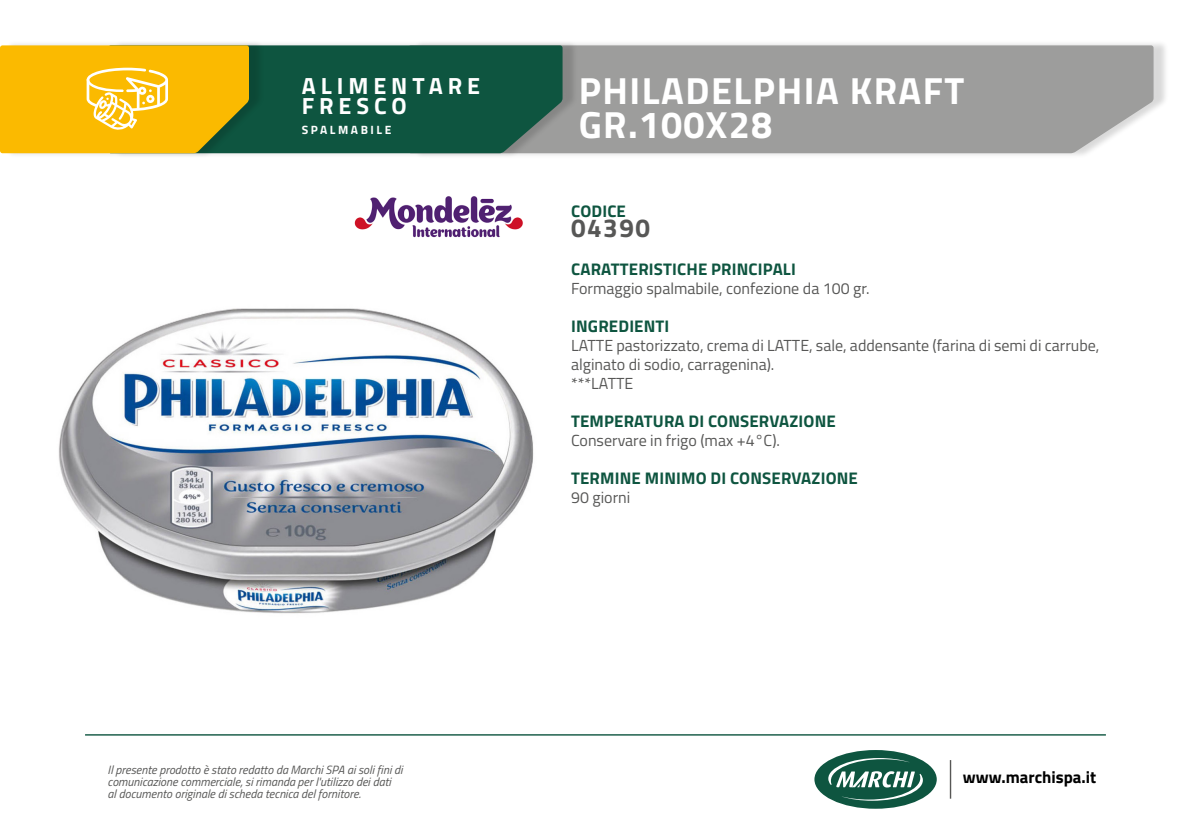
<style>
.page{position:relative;width:1191px;height:840px;background:#fff}
.page>*{position:absolute;margin:0;border:0;box-sizing:border-box;transform-origin:0 0}
.t1{font:700 37.8px/34.2px "Titillium Web";letter-spacing:.04em;color:#fff}
.t2{font:700 26px "Titillium Web";letter-spacing:.06em;color:#575756}
.t3{font:700 23.4px "Titillium Web";letter-spacing:.21em;color:#fff}
.t4{font:700 16.8px "Titillium Web";letter-spacing:.01em;color:#0e5540}
.t5{font:700 16.8px "Titillium Web";color:#000}
.t6{font:16px/19px "Titillium Web";color:#575756}
.t7{font:italic 12px/12px "Titillium Web";color:#575756}
.t8{font:700 12px "Titillium Web";letter-spacing:.21em;color:#fff}
</style>
<div class="page">
<hr style="left:949px;top:759px;width:2px;height:39px;background:#575756">
<div style="left:814px;top:749px;width:122px;height:59px;background:#0e5540;border-radius:50%"></div>
<svg style="left:828px;top:757px;width:95px;height:43px"></svg>
<hr style="left:85px;top:733px;width:1021px;height:2px;background:#0e5540">
<div style="left:413px;top:40px;width:756px;height:119px;background:#000;opacity:.15"></div>
<div style="left:578px;top:45px;width:575px;height:108px;background:#9d9d9c"></div>
<div style="left:113px;top:40px;width:465px;height:119px;background:#000;opacity:.15"></div>
<div style="left:265px;top:45px;width:297px;height:108px;background:#0e5540"></div>
<div style="left:5px;top:40px;width:260px;height:119px;background:#000;opacity:.15"></div>
<svg style="left:0;top:45px;width:249px;height:108px;background:#efb811"></svg>
<img style="left:59px;top:308px;width:475px;height:306px">
<img style="left:354px;top:196px;width:169px;height:42px">
<p class="t3" style="left:302px;top:68px;width:180px">ALIMENTARE</p>
<p class="t3" style="left:302px;top:88px;width:107px">FRESCO</p>
<p class="t8" style="left:302px;top:121px;width:91px">SPALMABILE</p>
<p class="t1" style="left:578px;top:71px;width:387px">PHILADELPHIA KRAFT<br>GR.100X28</p>
<p class="t4" style="left:571px;top:198px;width:56px">CODICE</p>
<p class="t2" style="left:571px;top:208px;width:81px">04390</p>
<p class="t4" style="left:571px;top:256px;width:226px">CARATTERISTICHE PRINCIPALI</p>
<p class="t6" style="left:571px;top:278px;width:300px">Formaggio spalmabile, confezione da 100 gr.</p>
<p class="t4" style="left:571px;top:313px;width:100px">INGREDIENTI</p>
<p class="t6" style="left:571px;top:335px;width:530px">LATTE pastorizzato, crema di LATTE, sale, addensante (farina di semi di carrube, alginato di sodio, carragenina).</p>
<p class="t6" style="left:571px;top:373px;width:64px">***LATTE</p>
<p class="t4" style="left:571px;top:408px;width:266px">TEMPERATURA DI CONSERVAZIONE</p>
<p class="t6" style="left:571px;top:430px;width:210px">Conservare in frigo (max +4°C).</p>
<p class="t4" style="left:571px;top:465px;width:288px">TERMINE MINIMO DI CONSERVAZIONE</p>
<p class="t6" style="left:571px;top:487px;width:61px">90 giorni</p>
<p class="t7" style="left:108px;top:762px;width:296px">Il presente prodotto è stato redatto da Marchi SPA ai soli fini di comunicazione commerciale, si rimanda per l'utilizzo dei dati<br>al documento originale di scheda tecnica del fornitore.</p>
<p class="t5" style="left:963px;top:764px;width:135px">www.marchispa.it</p>
</div>
